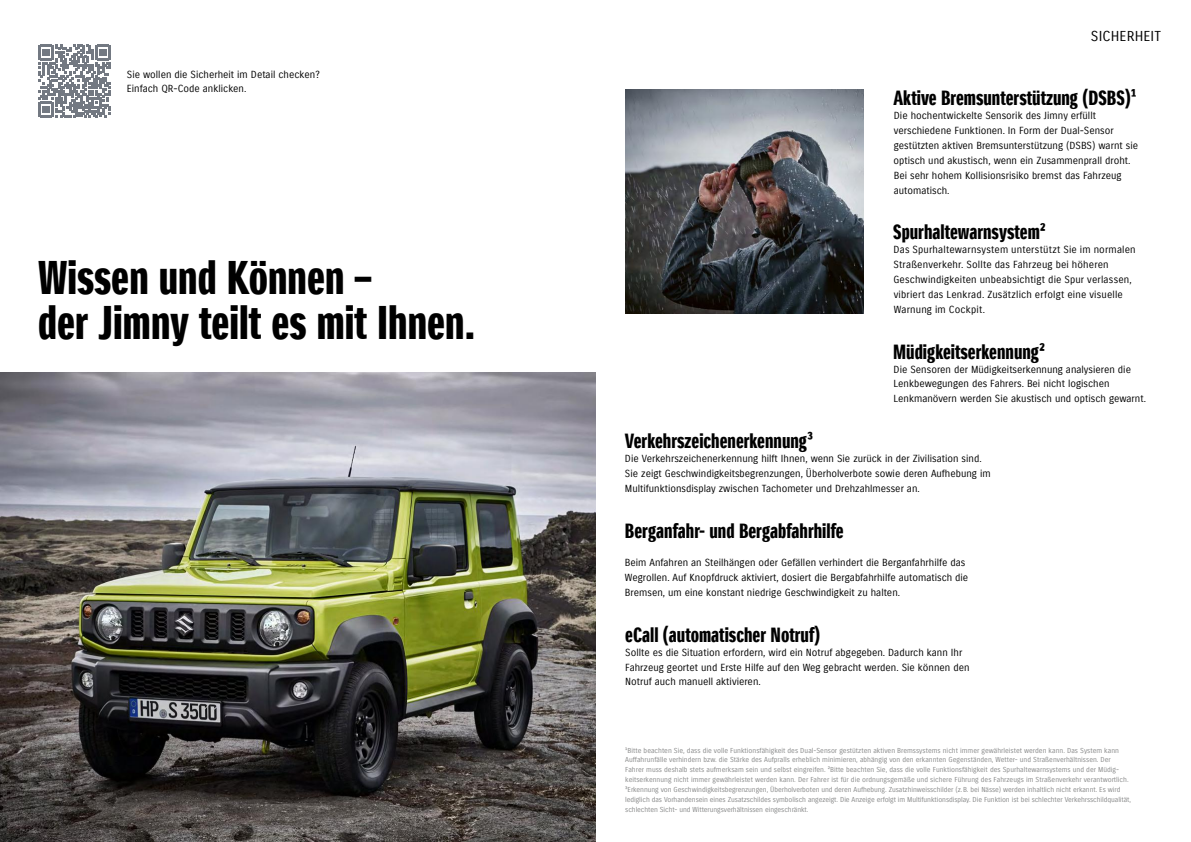
<style>
.page{position:relative;width:1191px;height:842px;background:#fff}
.page>*{position:absolute;margin:0;border:0;box-sizing:border-box;transform-origin:0 0}
.t1{font:46px/44.7px "Suzuki PRO Headline";color:#000}
.t2{font:20px "Suzuki PRO Headline";color:#000}
.t3{font:14px "Suzuki PRO Regular";letter-spacing:.01em;color:#000}
.t4{font:10px/14.9px "Suzuki PRO Regular";color:#000}
.t5{font:7px/9.9px "Suzuki PRO Regular";color:#878888}
</style>
<div class="page">
<img style="left:625px;top:90px;width:238px;height:223px">
<img style="left:0;top:372px;width:595px;height:470px">
<svg style="left:38px;top:45px;width:73px;height:72px"></svg>
<p class="t4" style="left:127px;top:67px;width:195px">Sie wollen die Sicherheit im Detail checken?<br>Einfach QR-Code anklicken.</p>
<h1 class="t1" style="left:38px;top:256px;width:438px">Wissen und Können –<br>der Jimny teilt es mit Ihnen.</h1>
<h3 class="t3" style="left:1090px;top:28px;width:72px">SICHERHEIT</h3>
<h2 class="t2" style="left:893px;top:86px;width:245px">Aktive Bremsunterstützung (DSBS)¹</h2>
<p class="t4" style="left:893px;top:108px;width:246px">Die hochentwickelte Sensorik des Jimny erfüllt verschiedene Funktionen. In Form der Dual-Sensor gestützten aktiven Bremsunterstützung (DSBS) warnt sie optisch und akustisch, wenn ein Zusammenprall droht.<br>Bei sehr hohem Kollisionsrisiko bremst das Fahrzeug automatisch.</p>
<h2 class="t2" style="left:893px;top:219px;width:154px">Spurhaltewarnsystem²</h2>
<p class="t4" style="left:893px;top:242px;width:244px">Das Spurhaltewarnsystem unterstützt Sie im normalen Straßenverkehr. Sollte das Fahrzeug bei höheren Geschwindigkeiten unbeabsichtigt die Spur verlassen, vibriert das Lenkrad. Zusätzlich erfolgt eine visuelle Warnung im Cockpit.</p>
<h2 class="t2" style="left:625px;top:429px;width:190px">Verkehrszeichenerkennung³</h2>
<h2 class="t2" style="left:893px;top:340px;width:153px">Müdigkeitserkennung²</h2>
<p class="t4" style="left:893px;top:362px;width:254px">Die Sensoren der Müdigkeitserkennung analysieren die<br>Lenkbewegungen des Fahrers. Bei nicht logischen<br>Lenkmanövern werden Sie akustisch und optisch gewarnt.</p>
<p class="t4" style="left:625px;top:451px;width:367px">Die Verkehrszeichenerkennung hilft Ihnen, wenn Sie zurück in der Zivilisation sind.<br>Sie zeigt Geschwindigkeitsbegrenzungen, Überholverbote sowie deren Aufhebung im<br>Multifunktionsdisplay zwischen Tachometer und Drehzahlmesser an.</p>
<h2 class="t2" style="left:625px;top:518px;width:220px">Berganfahr- und Bergabfahrhilfe</h2>
<p class="t4" style="left:625px;top:555px;width:345px">Beim Anfahren an Steilhängen oder Gefällen verhindert die Berganfahrhilfe das<br>Wegrollen. Auf Knopfdruck aktiviert, dosiert die Bergabfahrhilfe automatisch die<br>Bremsen, um eine konstant niedrige Geschwindigkeit zu halten.</p>
<h2 class="t2" style="left:625px;top:623px;width:196px">eCall (automatischer Notruf)</h2>
<p class="t4" style="left:625px;top:645px;width:346px">Sollte es die Situation erfordern, wird ein Notruf abgegeben. Dadurch kann Ihr<br>Fahrzeug geortet und Erste Hilfe auf den Weg gebracht werden. Sie können den<br>Notruf auch manuell aktivieren.</p>
<p class="t5" style="left:625px;top:745px;width:507px">¹Bitte beachten Sie, dass die volle Funktionsfähigkeit des Dual-Sensor gestützten aktiven Bremssystems nicht immer gewährleistet werden kann. Das System kann Auffahrunfälle verhindern bzw. die Stärke des Aufpralls erheblich minimieren, abhängig von den erkannten Gegenständen, Wetter- und Straßenverhältnissen. Der Fahrer muss deshalb stets aufmerksam sein und selbst eingreifen. ²Bitte beachten Sie, dass die volle Funktionsfähigkeit des Spurhaltewarnsystems und der Müdig&shy;keitserkennung nicht immer gewährleistet werden kann. Der Fahrer ist für die ordnungsgemäße und sichere Führung des Fahrzeugs im Straßenverkehr verantwortlich.<br>³Erkennung von Geschwindigkeitsbegrenzungen, Überholverboten und deren Aufhebung. Zusatzhinweisschilder (z.B. bei Nässe) werden inhaltlich nicht erkannt. Es wird lediglich das Vorhandensein eines Zusatzschildes symbolisch angezeigt. Die Anzeige erfolgt im Multifunktionsdisplay. Die Funktion ist bei schlechter Verkehrsschildqualität, schlechten Sicht- und Witterungsverhältnissen eingeschränkt.</p>
</div>
